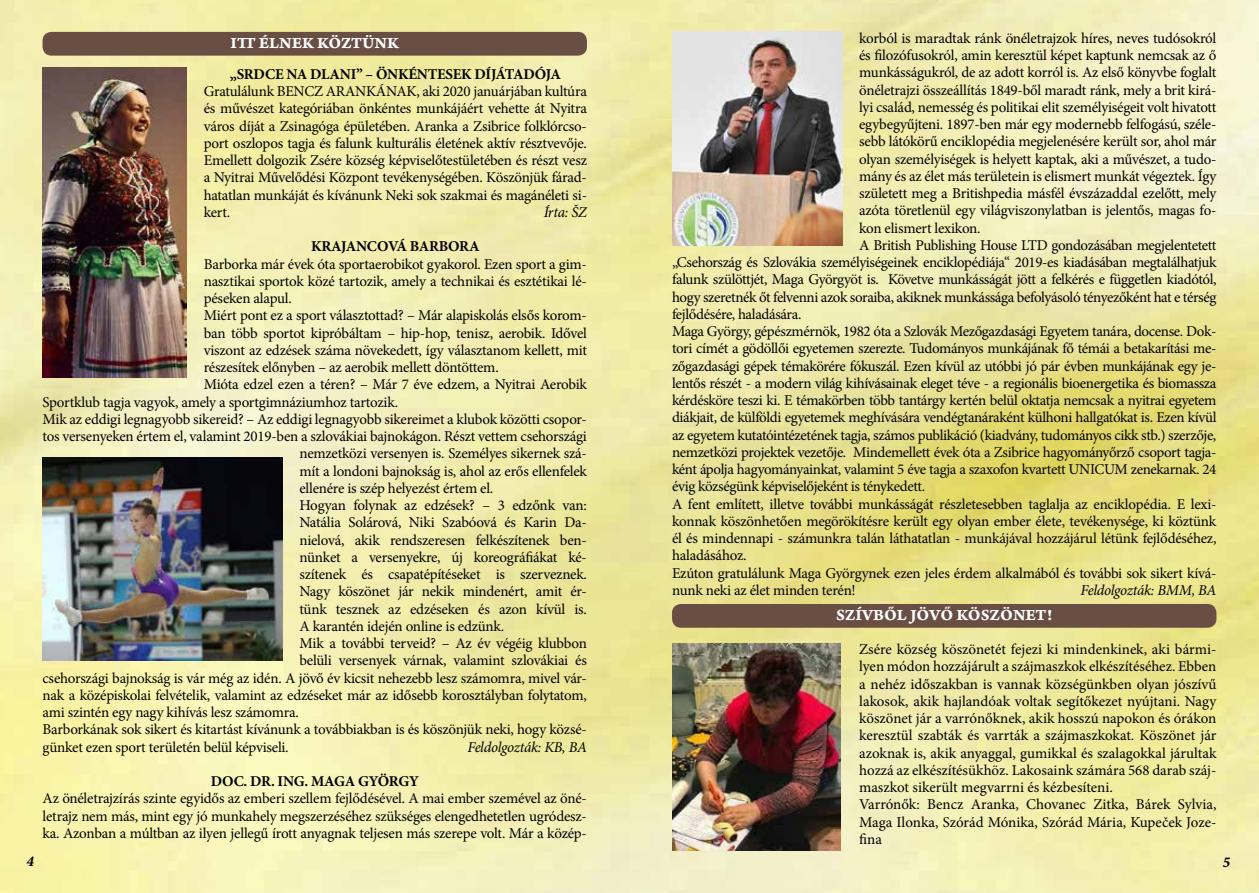
<style>
.page{position:relative;width:1259px;height:893px;background:#fff}
.page>*{position:absolute;margin:0;border:0;box-sizing:border-box;transform-origin:0 0}
.t1{font:16.5px "Arno Pro Bold Caption";color:#fff}
.t2{font:15px/17.2px "Minion Pro";letter-spacing:-.02em;color:#000;text-align:justify}
.t3{font:15px/17.2px "Minion Pro";color:#000}
.t4{font:700 15px "Minion Pro";letter-spacing:-.015em;color:#000}
.t5{font:italic 15px "Minion Pro";letter-spacing:-.025em;color:#000}
.t6{font:15px "Minion Pro Bold It Capt";color:#000}
</style>
<div class="page">
<img style="left:0;top:0;width:1259px;height:893px">
<div style="left:43px;top:32px;width:544px;height:24px;background:#694f43;border-radius:9px"></div>
<img style="left:43px;top:68px;width:144px;height:309px">
<img style="left:43px;top:457px;width:239px;height:203px">
<img style="left:672px;top:32px;width:170px;height:213px">
<div style="left:672px;top:604px;width:544px;height:24px;background:#694f43;border-radius:9px"></div>
<img style="left:672px;top:643px;width:168px;height:207px">
<p class="t1" style="left:231px;top:33px;width:170px">ITT ÉLNEK KÖZTÜNK</p>
<p class="t4" style="left:230px;top:63px;width:333px">„SRDCE NA DLANI” – ÖNKÉNTESEK DÍJÁTADÓJA</p>
<p class="t2" style="left:204px;top:83px;width:385px">Gratulálunk BENCZ ARANKÁNAK, aki 2020 januárjában kultúra és művészet kategóriában önkéntes munkájáért vehette át Nyitra város díját a Zsinagóga épületében. Aranka a Zsibrice folklórcso&shy;port oszlopos tagja és falunk kulturális életének aktív résztvevője.<br>Emellett dolgozik Zsére község képviselőtestületében és részt vesz a Nyitrai Művelődési Központ tevékenységében. Köszönjük fárad&shy;hatatlan munkáját és kívánunk Neki sok szakmai és magánéleti si&shy;kert.</p>
<p class="t5" style="left:544px;top:202px;width:45px">Írta: ŠZ</p>
<p class="t4" style="left:311px;top:236px;width:170px">KRAJANCOVÁ BARBORA</p>
<p class="t2" style="left:204px;top:255px;width:385px">Barborka már évek óta sportaerobikot gyakorol. Ezen sport a gim-</p>
<p class="t2" style="left:204px;top:272px;width:385px">nasztikai sportok közé tartozik, amely a technikai és esztétikai lé-</p>
<p class="t2" style="left:204px;top:290px;width:90px">péseken alapul.</p>
<p class="t2" style="left:204px;top:307px;width:385px">Miért pont ez a sport választottad? – Már alapiskolás elsős korom-</p>
<p class="t2" style="left:204px;top:324px;width:385px">ban több sportot kipróbáltam – hip-hop, tenisz, aerobik. Idővel</p>
<p class="t2" style="left:204px;top:341px;width:385px">viszont az edzések száma növekedett, így választanom kellett, mit</p>
<p class="t2" style="left:204px;top:359px;width:296px">részesítek előnyben – az aerobik mellett döntöttem.</p>
<p class="t2" style="left:204px;top:376px;width:385px">Mióta edzel ezen a téren? – Már 7 éve edzem, a Nyitrai Aerobik</p>
<p class="t2" style="left:43px;top:393px;width:357px">Sportklub tagja vagyok, amely a sportgimnáziumhoz tartozik.</p>
<p class="t2" style="left:43px;top:410px;width:546px">Mik az eddigi legnagyobb sikereid? – Az eddigi legnagyobb sikereimet a klubok közötti csopor-</p>
<p class="t2" style="left:43px;top:428px;width:546px">tos versenyeken értem el, valamint 2019-ben a szlovákiai bajnokágon. Részt vettem csehországi</p>
<p class="t2" style="left:299px;top:445px;width:289px">nemzetközi versenyen is. Személyes sikernek szá-</p>
<p class="t2" style="left:299px;top:462px;width:289px">mít a londoni bajnokság is, ahol az erős ellenfelek</p>
<p class="t2" style="left:299px;top:479px;width:195px">ellenére is szép helyezést értem el.</p>
<p class="t2" style="left:299px;top:497px;width:289px">Hogyan folynak az edzések? – 3 edzőnk van:</p>
<p class="t2" style="left:299px;top:514px;width:289px">Natália Solárová, Niki Szabóová és Karin Da-</p>
<p class="t2" style="left:299px;top:531px;width:289px">nielová, akik rendszeresen felkészítenek ben-</p>
<p class="t2" style="left:299px;top:548px;width:289px">nünket a versenyekre, új koreográfiákat ké-</p>
<p class="t2" style="left:299px;top:566px;width:289px">szítenek és csapatépítéseket is szerveznek.</p>
<p class="t2" style="left:299px;top:583px;width:289px">Nagy köszönet jár nekik mindenért, amit ér-</p>
<p class="t2" style="left:299px;top:600px;width:289px">tünk tesznek az edzéseken és azon kívül is.</p>
<p class="t2" style="left:299px;top:617px;width:206px">A karantén idején online is edzünk.</p>
<p class="t2" style="left:299px;top:635px;width:289px">Mik a további terveid? – Az év végéig klubbon</p>
<p class="t2" style="left:299px;top:652px;width:289px">belüli versenyek várnak, valamint szlovákiai és</p>
<p class="t2" style="left:43px;top:669px;width:546px">csehországi bajnokság is vár még az idén. A jövő év kicsit nehezebb lesz számomra, mivel vár-</p>
<p class="t2" style="left:43px;top:686px;width:546px">nak a középiskolai felvételik, valamint az edzéseket már az idősebb korosztályban folytatom,</p>
<p class="t2" style="left:43px;top:704px;width:258px">ami szintén egy nagy kihívás lesz számomra.</p>
<p class="t2" style="left:43px;top:721px;width:546px">Barborkának sok sikert és kitartást kívánunk a továbbiakban is és köszönjük neki, hogy közsé-</p>
<p class="t2" style="left:43px;top:738px;width:248px">günket ezen sport területén belül képviseli.</p>
<p class="t5" style="left:467px;top:737px;width:121px">Feldolgozták: KB, BA</p>
<p class="t4" style="left:211px;top:771px;width:210px">DOC. DR. ING. MAGA GYÖRGY</p>
<p class="t2" style="left:43px;top:790px;width:546px">Az önéletrajzírás szinte egyidős az emberi szellem fejlődésével. A mai ember szemével az öné&shy;letrajz nem más, mint egy jó munkahely megszerzéséhez szükséges elengedhetetlen ugródesz&shy;ka. Azonban a múltban az ilyen jellegű írott anyagnak teljesen más szerepe volt. Már a közép-</p>
<p class="t2" style="left:859px;top:29px;width:359px">korból is maradtak ránk önéletrajzok híres, neves tudósokról</p>
<p class="t2" style="left:859px;top:47px;width:359px">és filozófusokról, amin keresztül képet kaptunk nemcsak az ő</p>
<p class="t2" style="left:859px;top:64px;width:359px">munkásságukról, de az adott korról is. Az első könyvbe foglalt</p>
<p class="t2" style="left:859px;top:81px;width:359px">önéletrajzi összeállítás 1849-ből maradt ránk, mely a brit kirá-</p>
<p class="t2" style="left:859px;top:98px;width:359px">lyi család, nemesség és politikai elit személyiségeit volt hivatott</p>
<p class="t2" style="left:859px;top:116px;width:359px">egybegyűjteni. 1897-ben már egy modernebb felfogású, széle-</p>
<p class="t2" style="left:859px;top:133px;width:359px">sebb látókörű enciklopédia megjelenésére került sor, ahol már</p>
<p class="t2" style="left:859px;top:150px;width:359px">olyan személyiségek is helyett kaptak, aki a művészet, a tudo-</p>
<p class="t2" style="left:859px;top:167px;width:359px">mány és az élet más területein is elismert munkát végeztek. Így</p>
<p class="t2" style="left:859px;top:185px;width:359px">született meg a Britishpedia másfél évszázaddal ezelőtt, mely</p>
<p class="t2" style="left:859px;top:202px;width:359px">azóta töretlenül egy világviszonylatban is jelentős, magas fo-</p>
<p class="t2" style="left:859px;top:219px;width:123px">kon elismert lexikon.</p>
<p class="t2" style="left:859px;top:236px;width:359px">A British Publishing House LTD gondozásában megjelentetett</p>
<p class="t2" style="left:672px;top:254px;width:546px">„Csehország és Szlovákia személyiségeinek enciklopédiája“ 2019-es kiadásában megtalálhatjuk</p>
<p class="t2" style="left:672px;top:271px;width:546px">falunk szülöttjét, Maga Györgyöt is. Követve munkásságát jött a felkérés e független kiadótól,</p>
<p class="t2" style="left:672px;top:288px;width:546px">hogy szeretnék őt felvenni azok soraiba, akiknek munkássága befolyásoló tényezőként hat e térség</p>
<p class="t2" style="left:672px;top:305px;width:131px">fejlődésére, haladására.</p>
<p class="t2" style="left:672px;top:323px;width:546px">Maga György, gépészmérnök, 1982 óta a Szlovák Mezőgazdasági Egyetem tanára, docense. Dok-</p>
<p class="t2" style="left:672px;top:340px;width:546px">tori címét a gödöllői egyetemen szerezte. Tudományos munkájának fő témái a betakarítási me-</p>
<p class="t2" style="left:672px;top:357px;width:546px">zőgazdasági gépek témakörére fókuszál. Ezen kívül az utóbbi jó pár évben munkájának egy je-</p>
<p class="t2" style="left:672px;top:374px;width:546px">lentős részét - a modern világ kihívásainak eleget téve - a regionális bioenergetika és biomassza</p>
<p class="t2" style="left:672px;top:392px;width:546px">kérdésköre teszi ki. E témakörben több tantárgy kertén belül oktatja nemcsak a nyitrai egyetem</p>
<p class="t2" style="left:672px;top:409px;width:546px">diákjait, de külföldi egyetemek meghívására vendégtanáraként külhoni hallgatókat is. Ezen kívül</p>
<p class="t2" style="left:672px;top:426px;width:546px">az egyetem kutatóintézetének tagja, számos publikáció (kiadvány, tudományos cikk stb.) szerzője,</p>
<p class="t2" style="left:672px;top:443px;width:546px">nemzetközi projektek vezetője. Mindemellett évek óta a Zsibrice hagyományőrző csoport tagja-</p>
<p class="t2" style="left:672px;top:461px;width:546px">ként ápolja hagyományainkat, valamint 5 éve tagja a szaxofon kvartett UNICUM zenekarnak. 24</p>
<p class="t2" style="left:672px;top:478px;width:255px">évig községünk képviselőjeként is ténykedett.</p>
<p class="t2" style="left:672px;top:495px;width:546px">A fent említett, illetve további munkásságát részletesebben taglalja az enciklopédia. E lexi-</p>
<p class="t2" style="left:672px;top:512px;width:546px">konnak köszönhetően megörökítésre került egy olyan ember élete, tevékenysége, ki köztünk</p>
<p class="t2" style="left:672px;top:530px;width:546px">él és mindennapi - számunkra talán láthatatlan - munkájával hozzájárul létünk fejlődéséhez,</p>
<p class="t2" style="left:672px;top:547px;width:76px">haladásához.</p>
<p class="t2" style="left:672px;top:564px;width:546px">Ezúton gratulálunk Maga Györgynek ezen jeles érdem alkalmából és további sok sikert kívá-</p>
<p class="t2" style="left:672px;top:581px;width:185px">nunk neki az élet minden terén!</p>
<p class="t5" style="left:1080px;top:580px;width:137px">Feldolgozták: BMM, BA</p>
<p class="t1" style="left:836px;top:605px;width:218px">SZÍVBŐL JÖVŐ KÖSZÖNET!</p>
<p class="t3" style="left:859px;top:641px;width:359px">Zsére község köszönetét fejezi ki mindenkinek, aki bármi&shy;lyen módon hozzájárult a szájmaszkok elkészítéséhez. Ebben a nehéz időszakban is vannak községünkben olyan jószívű lakosok, akik hajlandóak voltak segítőkezet nyújtani. Nagy köszönet jár a varrónőknek, akik hosszú napokon és órákon keresztül szabták és varrták a szájmaszkokat. Köszönet jár azoknak is, akik anyaggal, gumikkal és szalagokkal járultak hozzá az elkészítésükhöz. Lakosaink számára 568 darab száj&shy;maszkot sikerült megvarrni és kézbesíteni.<br>Varrónők: Bencz Aranka, Chovanec Zitka, Bárek Sylvia, Maga Ilonka, Szórád Mónika, Szórád Mária, Kupeček Joze&shy;fina</p>
<p class="t6" style="left:27px;top:850px;width:9px">4</p>
<p class="t6" style="left:1222px;top:851px;width:9px">5</p>
</div>
